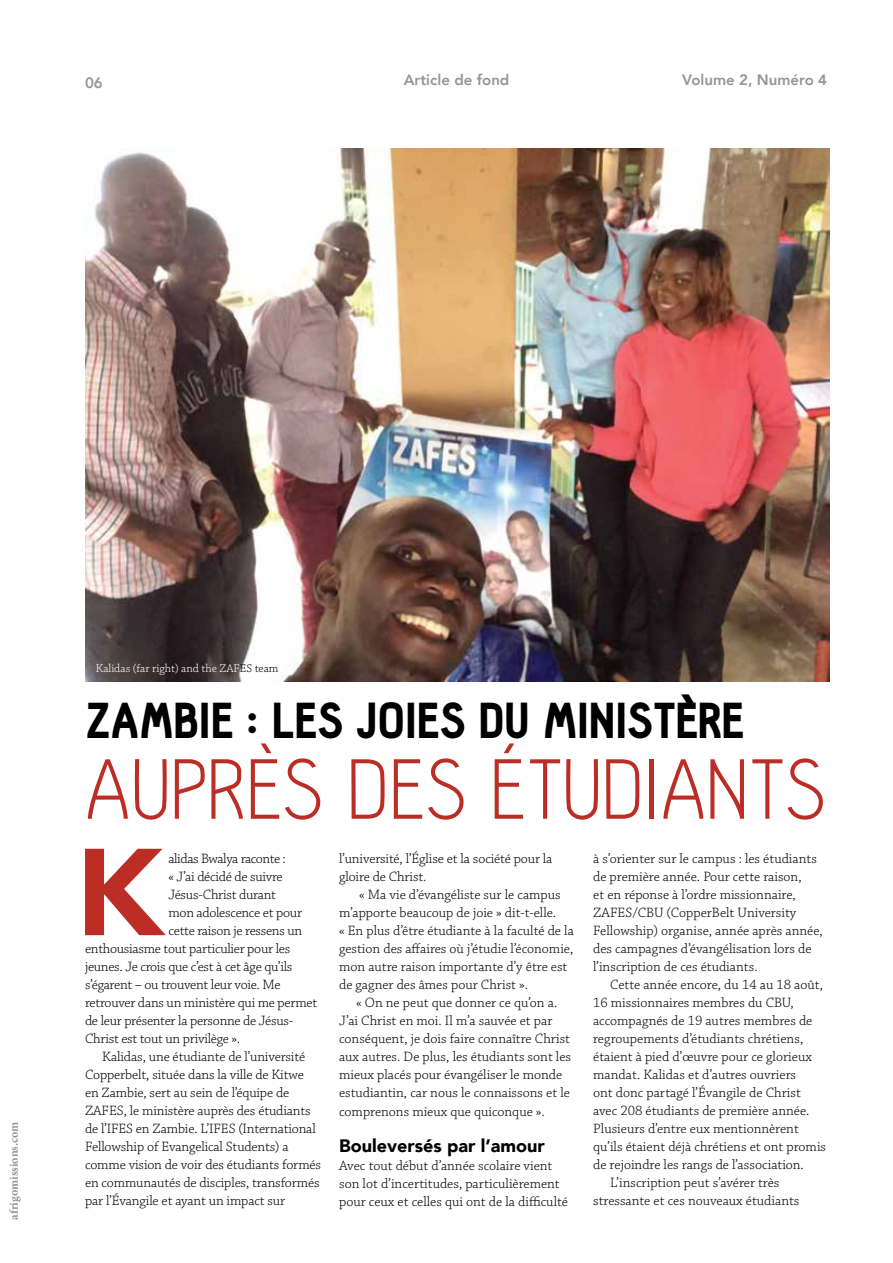
<style>
.page{position:relative;width:893px;height:1263px;background:#fff}
.page>*{position:absolute;margin:0;border:0;box-sizing:border-box;transform-origin:0 0}
.t1{font:900 122.1px "Avenir";color:#bc2d26}
.t2{font:300 94.5px "Hallosans";letter-spacing:.01em;color:#bc2d26}
.t3{font:900 49.5px "Hallosans";color:#000}
.t4{font:900 18px "Avenir";color:#000}
.t5{font:800 15px "Avenir";color:#939598}
.t6{font:300 14.25px/18px "Chaparral Pro";color:#000}
.t7{font:300 14.25px "Chaparral Pro";letter-spacing:-.02em;color:#000}
.t8{font:300 14.25px "Chaparral Pro";letter-spacing:-.03em;color:#000}
.t9{font:300 12px "Chaparral Pro";letter-spacing:-.005em;color:#fff}
.t10{font:700 12px "Minion Pro";color:#939598}
.s1{color:#000}
</style>
<div class="page">
<img style="left:85px;top:149px;width:744px;height:532px">
<p class="t5" style="left:85px;top:71px;width:19px">06</p>
<p class="t5" style="left:404px;top:68px;width:107px">Article de fond</p>
<p class="t5" style="left:682px;top:68px;width:146px">Volume 2, Numéro 4</p>
<p class="t10" style="left:6px;top:1220px;width:100px;rotate:-90deg">afrigomissions.com</p>
<p class="t9" style="left:96px;top:662px;width:184px">Kalidas (far right) and the ZAF<span class="s1">ES team</span></p>
<h3 class="t3" style="left:85px;top:693px;width:661px">ZAMBIE : LES JOIES DU MINISTÈRE</h3>
<h2 class="t2" style="left:85px;top:739px;width:742px">AUPRÈS DES ÉTUDIANTS</h2>
<h1 class="t1" style="left:76px;top:788px;width:90px">K</h1>
<p class="t8" style="left:169px;top:851px;width:119px">alidas Bwalya raconte :</p>
<p class="t7" style="left:169px;top:869px;width:116px">« J’ai décidé de suivre</p>
<p class="t7" style="left:169px;top:887px;width:109px">Jésus-Christ durant</p>
<p class="t7" style="left:169px;top:905px;width:135px">mon adolescence et pour</p>
<p class="t7" style="left:169px;top:923px;width:135px">cette raison je ressens un</p>
<p class="t7" style="left:85px;top:941px;width:207px">enthousiasme tout particulier pour les</p>
<p class="t7" style="left:85px;top:959px;width:209px">jeunes. Je crois que c’est à cet âge qu’ils</p>
<p class="t7" style="left:85px;top:977px;width:197px">s’égarent – ou trouvent leur voie. Me</p>
<p class="t7" style="left:85px;top:995px;width:234px">retrouver dans un ministère qui me permet</p>
<p class="t7" style="left:85px;top:1013px;width:210px">de leur présenter la personne de Jésus-</p>
<p class="t7" style="left:85px;top:1031px;width:157px">Christ est tout un privilège ».</p>
<p class="t6" style="left:102px;top:1048px;width:205px">Kalidas, une étudiante de l’université</p>
<p class="t6" style="left:85px;top:1066px;width:220px">Copperbelt, située dans la ville de Kitwe</p>
<p class="t6" style="left:85px;top:1084px;width:206px">en Zambie, sert au sein de l’équipe de</p>
<p class="t6" style="left:85px;top:1102px;width:227px">ZAFES, le ministère auprès des étudiants</p>
<p class="t6" style="left:85px;top:1120px;width:232px">de l’IFES en Zambie. L’IFES (International</p>
<p class="t6" style="left:85px;top:1138px;width:205px">Fellowship of Evangelical Students) a</p>
<p class="t6" style="left:85px;top:1156px;width:238px">comme vision de voir des étudiants formés</p>
<p class="t6" style="left:85px;top:1174px;width:236px">en communautés de disciples, transformés</p>
<p class="t6" style="left:85px;top:1192px;width:202px">par l’Évangile et ayant un impact sur</p>
<p class="t6" style="left:339px;top:850px;width:215px">l’université, l’Église et la société pour la gloire de Christ.</p>
<p class="t6" style="left:339px;top:886px;width:236px;text-indent:20px">« Ma vie d’évangéliste sur le campus m’apporte beaucoup de joie » dit-t-elle.<br>« En plus d’être étudiante à la faculté de la gestion des affaires où j’étudie l’économie, mon autre raison importante d’y être est de gagner des âmes pour Christ ».</p>
<p class="t6" style="left:339px;top:994px;width:233px;text-indent:17px">« On ne peut que donner ce qu’on a.<br>J’ai Christ en moi. Il m’a sauvée et par conséquent, je dois faire connaître Christ aux autres. De plus, les étudiants sont les mieux placés pour évangéliser le monde estudiantin, car nous le connaissons et le comprenons mieux que quiconque ».</p>
<p class="t4" style="left:339px;top:1130px;width:207px">Bouleversés par l’amour</p>
<p class="t6" style="left:339px;top:1157px;width:230px">Avec tout début d’année scolaire vient son lot d’incertitudes, particulièrement pour ceux et celles qui ont de la difficulté</p>
<p class="t6" style="left:593px;top:850px;width:231px">à s’orienter sur le campus : les étudiants de première année. Pour cette raison,<br>et en réponse à l’ordre missionnaire, ZAFES/CBU (CopperBelt University Fellowship) organise, année après année, des campagnes d’évangélisation lors de l’inscription de ces étudiants.</p>
<p class="t6" style="left:610px;top:976px;width:214px">Cette année encore, du 14 au 18 août,</p>
<p class="t6" style="left:593px;top:994px;width:202px">16 missionnaires membres du CBU,</p>
<p class="t6" style="left:593px;top:1012px;width:221px">accompagnés de 19 autres membres de</p>
<p class="t6" style="left:593px;top:1030px;width:212px">regroupements d’étudiants chrétiens,</p>
<p class="t6" style="left:593px;top:1048px;width:220px">étaient à pied d’œuvre pour ce glorieux</p>
<p class="t6" style="left:593px;top:1066px;width:205px">mandat. Kalidas et d’autres ouvriers</p>
<p class="t6" style="left:593px;top:1084px;width:209px">ont donc partagé l’Évangile de Christ</p>
<p class="t6" style="left:593px;top:1102px;width:218px">avec 208 étudiants de première année.</p>
<p class="t6" style="left:593px;top:1120px;width:207px">Plusieurs d’entre eux mentionnèrent</p>
<p class="t6" style="left:593px;top:1138px;width:234px">qu’ils étaient déjà chrétiens et ont promis</p>
<p class="t6" style="left:593px;top:1156px;width:212px">de rejoindre les rangs de l’association.</p>
<p class="t6" style="left:610px;top:1174px;width:171px">L’inscription peut s’avérer très</p>
<p class="t6" style="left:593px;top:1192px;width:208px">stressante et ces nouveaux étudiants</p>
</div>
